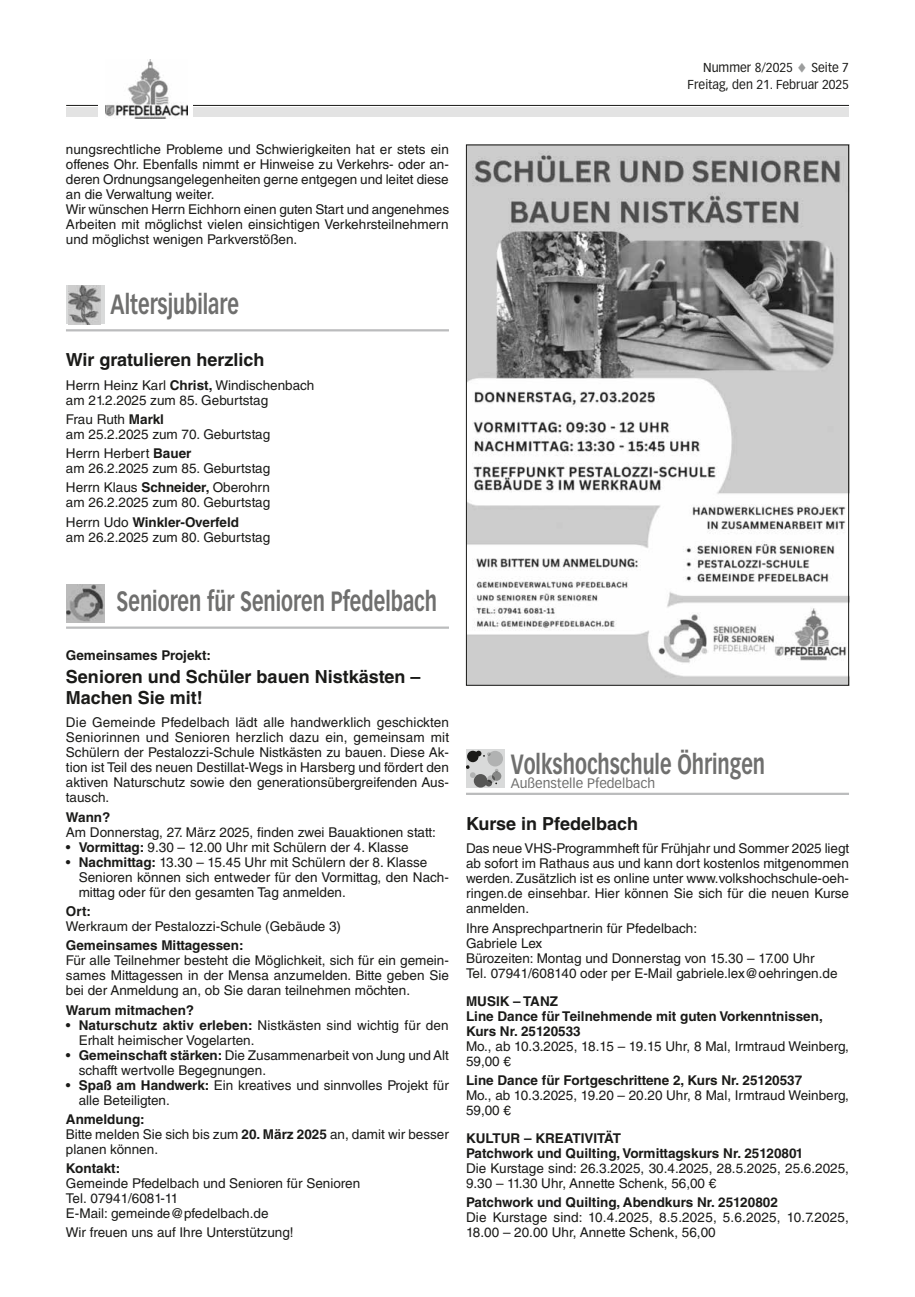
<style>
.page{position:relative;width:915px;height:1297px;background:#fff}
.page>*{position:absolute;margin:0;border:0;box-sizing:border-box;transform-origin:0 0}
.t1{font:700 27.3px "Vectora LT Std";color:#6f6f6e;scale:.71 1}
.t2{font:700 18px/21px "Helvetica LT Std";color:#1a1a18}
.t3{font:13.5px/15px "Helvetica LT Std";color:#1a1a18}
.t4{font:700 13.5px/15px "Helvetica LT Std";color:#1a1a18}
.t5{font:13.5px "Vectora LT Std";color:#6f6f6e}
.t6{font:12.75px/16.5px "Vectora LT Std";color:#1a1a18;text-align:right;scale:.95 1}
.s1{color:#9c9d9d}
.s2{font-weight:700}
</style>
<div class="page">
<div style="left:66px;top:108px;width:782px;height:9px;background:#e3e3e3"></div>
<hr style="left:66px;top:105px;width:782px;height:1px;background:#1a1a18">
<div style="left:98px;top:59px;width:95px;height:60px;background:#fff"></div>
<img style="left:105px;top:59px;width:82px;height:60px">
<hr style="left:66px;top:329px;width:383px;height:2px;background:#bbbcbd">
<svg style="left:66px;top:285px;width:38px;height:39px"></svg>
<img style="left:68px;top:285px;width:32px;height:39px">
<hr style="left:66px;top:626px;width:383px;height:3px;background:#bbbcbd">
<div style="left:66px;top:584px;width:39px;height:38px;background:#bbb"></div>
<img style="left:66px;top:585px;width:38px;height:36px">
<img style="left:468px;top:147px;width:378px;height:537px">
<hr style="left:466px;top:793px;width:382px;height:2px;background:#bbbcbd">
<svg style="left:466px;top:749px;width:38px;height:39px"></svg>
<svg style="left:466px;top:751px;width:37px;height:37px"></svg>
<p class="t6" style="left:687px;top:59px;width:171px">Nummer 8/2025 <span class="s1">♦</span> Seite 7<br>Freitag, den 21. Februar 2025</p>
<p class="t3" style="left:66px;top:142px;width:384px">nungsrechtliche Probleme und Schwierigkeiten hat er stets ein offenes Ohr. Ebenfalls nimmt er Hinweise zu Verkehrs- oder an&shy;deren Ordnungsangelegenheiten gerne entgegen und leitet diese an die Verwaltung weiter.<br>Wir wünschen Herrn Eichhorn einen guten Start und angenehmes Arbeiten mit möglichst vielen einsichtigen Verkehrsteilnehmern und möglichst wenigen Parkverstößen.</p>
<h1 class="t1" style="left:111px;top:288px;width:182px">Altersjubilare</h1>
<h2 class="t2" style="left:66px;top:349px;width:200px">Wir gratulieren herzlich</h2>
<p class="t3" style="left:66px;top:377px;width:250px">Herrn Heinz Karl <span class="s2">Christ,</span> Windischenbach am 21.2.2025 zum 85. Geburtstag</p>
<p class="t3" style="left:66px;top:412px;width:206px">Frau Ruth <span class="s2">Markl<br></span>am 25.2.2025 zum 70. Geburtstag</p>
<p class="t3" style="left:66px;top:446px;width:206px">Herrn Herbert <span class="s2">Bauer<br></span>am 26.2.2025 zum 85. Geburtstag</p>
<p class="t3" style="left:66px;top:480px;width:206px">Herrn Klaus <span class="s2">Schneider,</span> Oberohrn am 26.2.2025 zum 80. Geburtstag</p>
<p class="t3" style="left:66px;top:514px;width:206px">Herrn Udo <span class="s2">Winkler-Overfeld<br></span>am 26.2.2025 zum 80. Geburtstag</p>
<h1 class="t1" style="left:116px;top:585px;width:453px">Senioren für Senioren Pfedelbach</h1>
<p class="t4" style="left:66px;top:647px;width:147px">Gemeinsames Projekt:</p>
<h2 class="t2" style="left:66px;top:666px;width:356px">Senioren und Schüler bauen Nistkästen –<br>Machen Sie mit!</h2>
<p class="t3" style="left:66px;top:715px;width:384px;text-align:justify">Die Gemeinde Pfedelbach lädt alle handwerklich geschickten Seniorinnen und Senioren herzlich dazu ein, gemeinsam mit Schülern der Pestalozzi-Schule Nistkästen zu bauen. Diese Ak&shy;tion ist Teil des neuen Destillat-Wegs in Harsberg und fördert den aktiven Naturschutz sowie den generationsübergreifenden Aus&shy;tausch.</p>
<p class="t4" style="left:66px;top:809px;width:46px">Wann?</p>
<p class="t3" style="left:66px;top:824px;width:371px">Am Donnerstag, 27. März 2025, finden zwei Bauaktionen statt:</p>
<p class="t3" style="left:66px;top:839px;width:344px">• <span class="s2">Vormittag:</span> 9.30 – 12.00 Uhr mit Schülern der 4. Klasse</p>
<p class="t3" style="left:79px;top:854px;width:371px;text-indent:-13px">• <span class="s2">Nachmittag:</span> 13.30 – 15.45 Uhr mit Schülern der 8. Klasse<br>Senioren können sich entweder für den Vormittag, den Nach&shy;mittag oder für den gesamten Tag anmelden.</p>
<p class="t4" style="left:66px;top:903px;width:27px">Ort:</p>
<p class="t3" style="left:66px;top:919px;width:276px">Werkraum der Pestalozzi-Schule (Gebäude 3)</p>
<p class="t4" style="left:66px;top:938px;width:179px">Gemeinsames Mittagessen:</p>
<p class="t3" style="left:66px;top:953px;width:384px;text-align:justify">Für alle Teilnehmer besteht die Möglichkeit, sich für ein gemein&shy;sames Mittagessen in der Mensa anzumelden. Bitte geben Sie bei der Anmeldung an, ob Sie daran teilnehmen möchten.</p>
<p class="t4" style="left:66px;top:1002px;width:130px">Warum mitmachen?</p>
<p class="t3" style="left:79px;top:1017px;width:371px;text-indent:-13px">• <span class="s2">Naturschutz aktiv erleben:</span> Nistkästen sind wichtig für den<br>Erhalt heimischer Vogelarten.</p>
<p class="t3" style="left:79px;top:1047px;width:371px;text-indent:-13px">• <span class="s2">Gemeinschaft stärken:</span> Die Zusammenarbeit von Jung und Alt schafft wertvolle Begegnungen.</p>
<p class="t3" style="left:79px;top:1077px;width:371px;text-indent:-13px">• <span class="s2">Spaß am Handwerk:</span> Ein kreatives und sinnvolles Projekt für alle Beteiligten.</p>
<p class="t3" style="left:66px;top:1111px;width:384px"><span class="s2">Anmeldung:<br></span>Bitte melden Sie sich bis zum <span class="s2">20. März 2025</span> an, damit wir besser planen können.</p>
<p class="t4" style="left:66px;top:1160px;width:56px">Kontakt:</p>
<p class="t3" style="left:66px;top:1176px;width:295px">Gemeinde Pfedelbach und Senioren für Senioren<br>Tel. 07941/6081-11<br>E-Mail: gemeinde@pfedelbach.de</p>
<p class="t3" style="left:66px;top:1225px;width:229px">Wir freuen uns auf Ihre Unterstützung!</p>
<h1 class="t1" style="left:510px;top:748px;width:360px">Volkshochschule Öhringen</h1>
<p class="t5" style="left:510px;top:776px;width:146px">Außenstelle Pfedelbach</p>
<h2 class="t2" style="left:466px;top:813px;width:173px">Kurse in Pfedelbach</h2>
<p class="t3" style="left:466px;top:841px;width:384px;text-align:justify">Das neue VHS-Programmheft für Frühjahr und Sommer 2025 liegt ab sofort im Rathaus aus und kann dort kostenlos mitgenommen werden. Zusätzlich ist es online unter www.volkshochschule-oeh&shy;ringen.de einsehbar. Hier können Sie sich für die neuen Kurse anmelden.</p>
<p class="t3" style="left:466px;top:920px;width:373px">Ihre Ansprechpartnerin für Pfedelbach:<br>Gabriele Lex<br>Bürozeiten: Montag und Donnerstag von 15.30 – 17.00 Uhr Tel. 07941/608140 oder per E-Mail gabriele.lex@oehringen.de</p>
<p class="t4" style="left:466px;top:993px;width:358px">MUSIK – TANZ<br>Line Dance für Teilnehmende mit guten Vorkenntnissen,<br>Kurs Nr. 25120533</p>
<p class="t3" style="left:466px;top:1038px;width:384px">Mo., ab 10.3.2025, 18.15 – 19.15 Uhr, 8 Mal, Irmtraud Weinberg,<br>59,00 €</p>
<p class="t4" style="left:466px;top:1072px;width:337px">Line Dance für Fortgeschrittene 2, Kurs Nr. 25120537</p>
<p class="t3" style="left:466px;top:1088px;width:384px">Mo., ab 10.3.2025, 19.20 – 20.20 Uhr, 8 Mal, Irmtraud Weinberg,<br>59,00 €</p>
<p class="t4" style="left:466px;top:1130px;width:338px">KULTUR – KREATIVITÄT<br>Patchwork und Quilting, Vormittagskurs Nr. 25120801</p>
<p class="t3" style="left:466px;top:1161px;width:384px">Die Kurstage sind: 26.3.2025, 30.4.2025, 28.5.2025, 25.6.2025,<br>9.30 – 11.30 Uhr, Annette Schenk, 56,00 €</p>
<p class="t4" style="left:466px;top:1195px;width:313px">Patchwork und Quilting, Abendkurs Nr. 25120802</p>
<p class="t3" style="left:466px;top:1210px;width:384px">Die Kurstage sind: 10.4.2025, 8.5.2025, 5.6.2025, 10.7.2025,<br>18.00 – 20.00 Uhr, Annette Schenk, 56,00</p>
</div>
